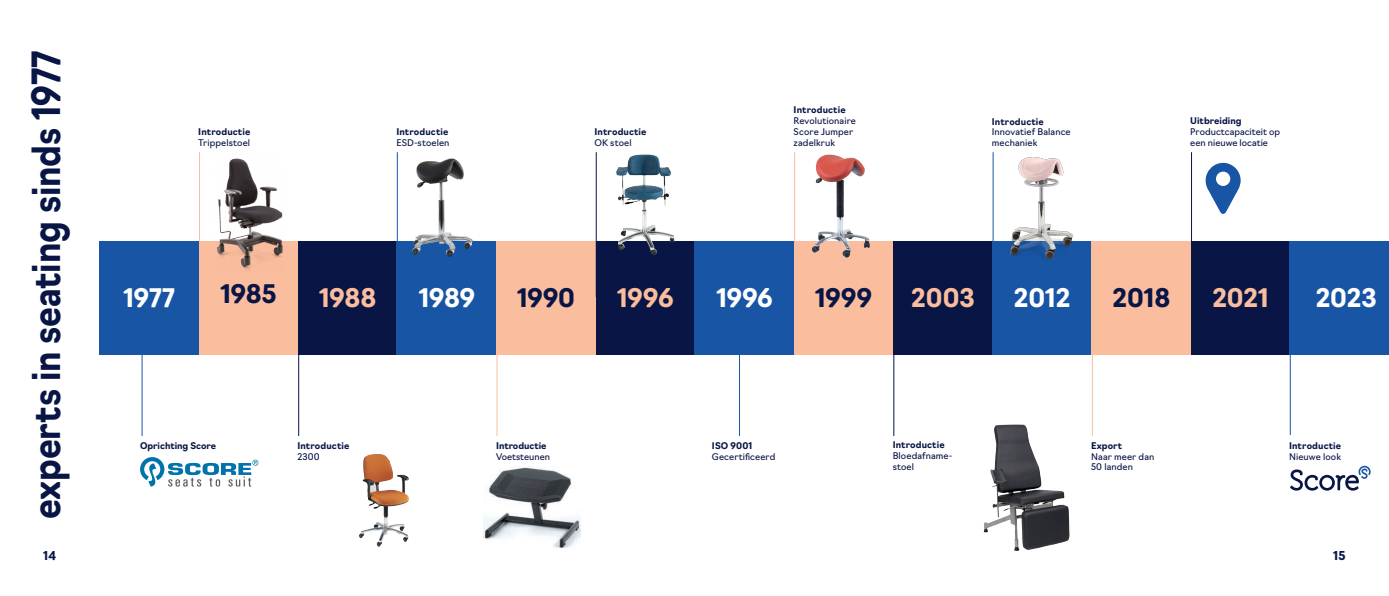
<style>
.page{position:relative;width:1389px;height:596px;background:#fff}
.page>*{position:absolute;margin:0;border:0;box-sizing:border-box;transform-origin:0 0}
.t1{font:700 38px "Navigo";letter-spacing:-.005em;color:#081545;scale:.89 1}
.t2{font:700 25px "Navigo";letter-spacing:-.01em;color:#fff}
.t3{font:700 25px "Navigo";letter-spacing:-.005em;color:#081545}
.t4{font:700 25px "Navigo";letter-spacing:-.005em;color:#fabd9e}
.t5{font:700 12px "Navigo";color:#081545}
.t6{font:9px/10.8px "Navigo";letter-spacing:.01em;color:#081545}
.t7{font:700 9px/10.8px "Navigo";letter-spacing:.01em;color:#081545}
.s1{font-weight:700}
.s2{font-weight:400}
</style>
<div class="page">
<img style="left:483px;top:467px;width:98px;height:81px">
<hr style="left:142px;top:286px;width:1px;height:149px;background:#1855a5">
<hr style="left:199px;top:152px;width:1px;height:155px;background:#fabd9e">
<hr style="left:993px;top:152px;width:1px;height:131px;background:#1855a5">
<div style="left:99px;top:241px;width:100px;height:113px;background:#1855a5"></div>
<div style="left:199px;top:241px;width:99px;height:113px;background:#fabd9e"></div>
<div style="left:298px;top:241px;width:100px;height:113px;background:#081545"></div>
<div style="left:397px;top:241px;width:100px;height:113px;background:#1855a5"></div>
<div style="left:497px;top:241px;width:99px;height:113px;background:#fabd9e"></div>
<div style="left:596px;top:241px;width:98px;height:113px;background:#081545"></div>
<hr style="left:298px;top:309px;width:1px;height:126px;background:#081545">
<hr style="left:497px;top:263px;width:1px;height:172px;background:#fabd9e">
<svg style="left:140px;top:457px;width:118px;height:29px"></svg>
<hr style="left:596px;top:152px;width:1px;height:145px;background:#081545">
<img style="left:217px;top:158px;width:66px;height:112px">
<hr style="left:739px;top:286px;width:1px;height:149px;background:#1855a5">
<div style="left:694px;top:241px;width:100px;height:113px;background:#1855a5"></div>
<div style="left:794px;top:241px;width:99px;height:113px;background:#fabd9e"></div>
<div style="left:893px;top:241px;width:100px;height:113px;background:#081545"></div>
<div style="left:993px;top:241px;width:99px;height:113px;background:#1855a5"></div>
<div style="left:1092px;top:241px;width:99px;height:113px;background:#fabd9e"></div>
<div style="left:1191px;top:241px;width:99px;height:113px;background:#081545"></div>
<hr style="left:893px;top:300px;width:1px;height:135px;background:#081545">
<hr style="left:794px;top:152px;width:1px;height:155px;background:#fabd9e">
<hr style="left:1092px;top:326px;width:1px;height:109px;background:#fabd9e">
<hr style="left:1191px;top:152px;width:1px;height:131px;background:#081545">
<svg style="left:1205px;top:163px;width:36px;height:51px"></svg>
<img style="left:396px;top:152px;width:101px;height:106px">
<img style="left:616px;top:154px;width:30px;height:73px">
<img style="left:983px;top:424px;width:87px;height:127px">
<img style="left:811px;top:154px;width:59px;height:104px">
<img style="left:1009px;top:157px;width:65px;height:103px">
<img style="left:359px;top:454px;width:25px;height:88px">
<hr style="left:1290px;top:285px;width:1px;height:150px;background:#1855a5">
<svg style="left:1290px;top:465px;width:81px;height:25px"></svg>
<div style="left:1290px;top:241px;width:99px;height:113px;background:#1855a5"></div>
<p class="t1" style="left:17px;top:519px;width:528px;rotate:-90deg">experts in seating sinds 1977</p>
<p class="t6" style="left:198px;top:125px;width:53px"><span class="s1">Introductie<br></span>Trippelstoel</p>
<p class="t7" style="left:396px;top:125px;width:55px">Introductie<br><span class="s2">ESD-stoelen</span></p>
<p class="t7" style="left:595px;top:125px;width:53px">Introductie</p>
<p class="t6" style="left:595px;top:136px;width:39px">OK stoel</p>
<p class="t6" style="left:794px;top:104px;width:64px"><span class="s1">Introductie<br></span>Revolutionaire<br>Score Jumper zadelkruk</p>
<p class="t6" style="left:992px;top:115px;width:80px"><span class="s1">Introductie<br></span>Innovatief Balance mechaniek</p>
<p class="t6" style="left:1190px;top:115px;width:91px"><span class="s1">Uitbreiding<br></span>Productcapaciteit op een nieuwe locatie</p>
<p class="t2" style="left:123px;top:278px;width:53px">1977</p>
<p class="t3" style="left:221px;top:274px;width:57px">1985</p>
<p class="t4" style="left:319px;top:278px;width:59px">1988</p>
<p class="t2" style="left:419px;top:278px;width:58px">1989</p>
<p class="t3" style="left:517px;top:278px;width:59px">1990</p>
<p class="t4" style="left:617px;top:278px;width:58px">1996</p>
<p class="t2" style="left:716px;top:278px;width:58px">1996</p>
<p class="t3" style="left:815px;top:278px;width:58px">1999</p>
<p class="t4" style="left:911px;top:278px;width:65px">2003</p>
<p class="t2" style="left:1014px;top:278px;width:58px">2012</p>
<p class="t3" style="left:1113px;top:278px;width:59px">2018</p>
<p class="t4" style="left:1212px;top:278px;width:58px">2021</p>
<p class="t2" style="left:1316px;top:278px;width:62px">2023</p>
<p class="t7" style="left:140px;top:439px;width:78px">Oprichting Score</p>
<p class="t6" style="left:712px;top:439px;width:65px"><span class="s1">ISO 9001<br></span>Gecertificeerd</p>
<p class="t7" style="left:297px;top:439px;width:53px">Introductie<br><span class="s2">2300</span></p>
<p class="t7" style="left:496px;top:439px;width:56px">Introductie<br><span class="s2">Voetsteunen</span></p>
<p class="t6" style="left:893px;top:438px;width:61px"><span class="s1">Introductie<br></span>Bloedafname&shy;stoel</p>
<p class="t7" style="left:1091px;top:439px;width:33px">Export</p>
<p class="t6" style="left:1091px;top:450px;width:65px">Naar meer dan<br>50 landen</p>
<p class="t7" style="left:1289px;top:439px;width:53px">Introductie</p>
<p class="t6" style="left:1289px;top:450px;width:53px">Nieuwe look</p>
<h3 class="t5" style="left:43px;top:545px;width:14px">14</h3>
<h3 class="t5" style="left:1333px;top:545px;width:14px">15</h3>
</div>
